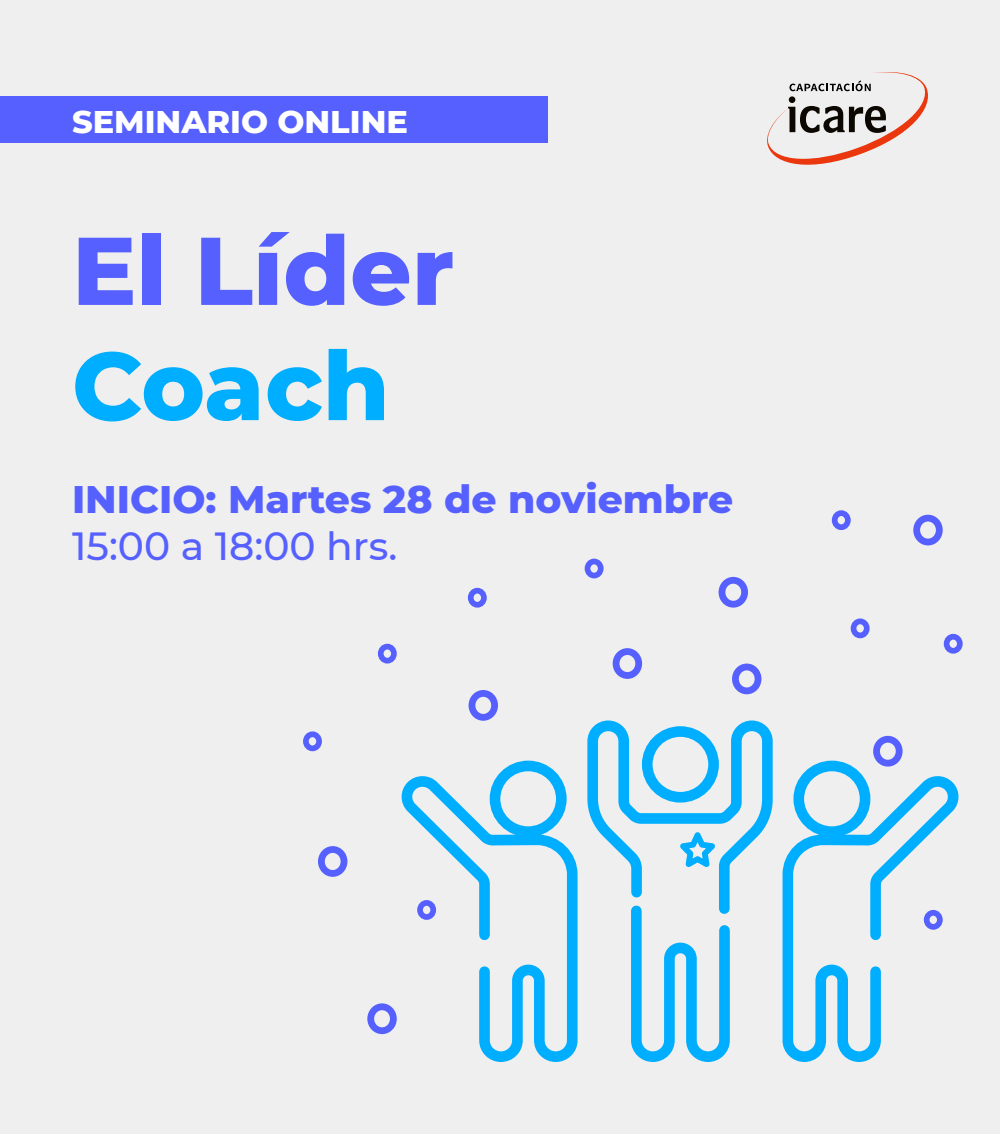
<style>
.page{position:relative;width:1000px;height:1134px;background:#efefef}
.page>*{position:absolute;margin:0;border:0;box-sizing:border-box;transform-origin:0 0}
.t1{font:800 96px "Montserrat";color:#5560ff}
.t2{font:800 96px "Montserrat";letter-spacing:-.005em;color:#00aeff}
.t3{font:800 39.2px "Montserrat";color:#5560ff}
.t4{font:500 39.2px "Montserrat";color:#5560ff}
.t5{font:800 32px "Montserrat";color:#fff}
</style>
<div class="page">
<div style="left:613px;top:648px;width:29px;height:31px;border:7px solid #5560ff;border-radius:50%"></div>
<div style="left:469px;top:690px;width:29px;height:31px;border:7px solid #5560ff;border-radius:50%"></div>
<div style="left:367px;top:1003px;width:30px;height:31px;border:7px solid #5560ff;border-radius:50%"></div>
<div style="left:873px;top:736px;width:30px;height:30px;border:7px solid #5560ff;border-radius:50%"></div>
<div style="left:318px;top:846px;width:29px;height:31px;border:7px solid #5560ff;border-radius:50%"></div>
<div style="left:732px;top:663px;width:29px;height:31px;border:7px solid #5560ff;border-radius:50%"></div>
<div style="left:913px;top:515px;width:30px;height:30px;border:7px solid #5560ff;border-radius:50%"></div>
<div style="left:719px;top:577px;width:29px;height:31px;border:7px solid #5560ff;border-radius:50%"></div>
<div style="left:585px;top:559px;width:19px;height:19px;border:6px solid #5560ff;border-radius:50%"></div>
<div style="left:378px;top:644px;width:19px;height:19px;border:6px solid #5560ff;border-radius:50%"></div>
<div style="left:303px;top:731px;width:19px;height:20px;border:6px solid #5560ff;border-radius:50%"></div>
<div style="left:468px;top:588px;width:19px;height:20px;border:6px solid #5560ff;border-radius:50%"></div>
<div style="left:851px;top:618px;width:19px;height:20px;border:6px solid #5560ff;border-radius:50%"></div>
<div style="left:832px;top:510px;width:19px;height:20px;border:6px solid #5560ff;border-radius:50%"></div>
<div style="left:944px;top:634px;width:19px;height:20px;border:6px solid #5560ff;border-radius:50%"></div>
<svg style="left:767px;top:72px;width:161px;height:93px"></svg>
<div style="left:0;top:97px;width:548px;height:46px;background:#5560ff"></div>
<svg style="left:587px;top:720px;width:186px;height:342px"></svg>
<svg style="left:390px;top:765px;width:188px;height:297px"></svg>
<svg style="left:782px;top:765px;width:177px;height:297px"></svg>
<p class="t5" style="left:72px;top:98px;width:337px">SEMINARIO ONLINE</p>
<h1 class="t1" style="left:72px;top:200px;width:384px">El Líder</h1>
<h1 class="t2" style="left:72px;top:316px;width:319px">Coach</h1>
<p class="t3" style="left:72px;top:470px;width:663px">INICIO: Martes 28 de noviembre</p>
<p class="t4" style="left:72px;top:519px;width:327px">15:00 a 18:00 hrs.</p>
</div>
